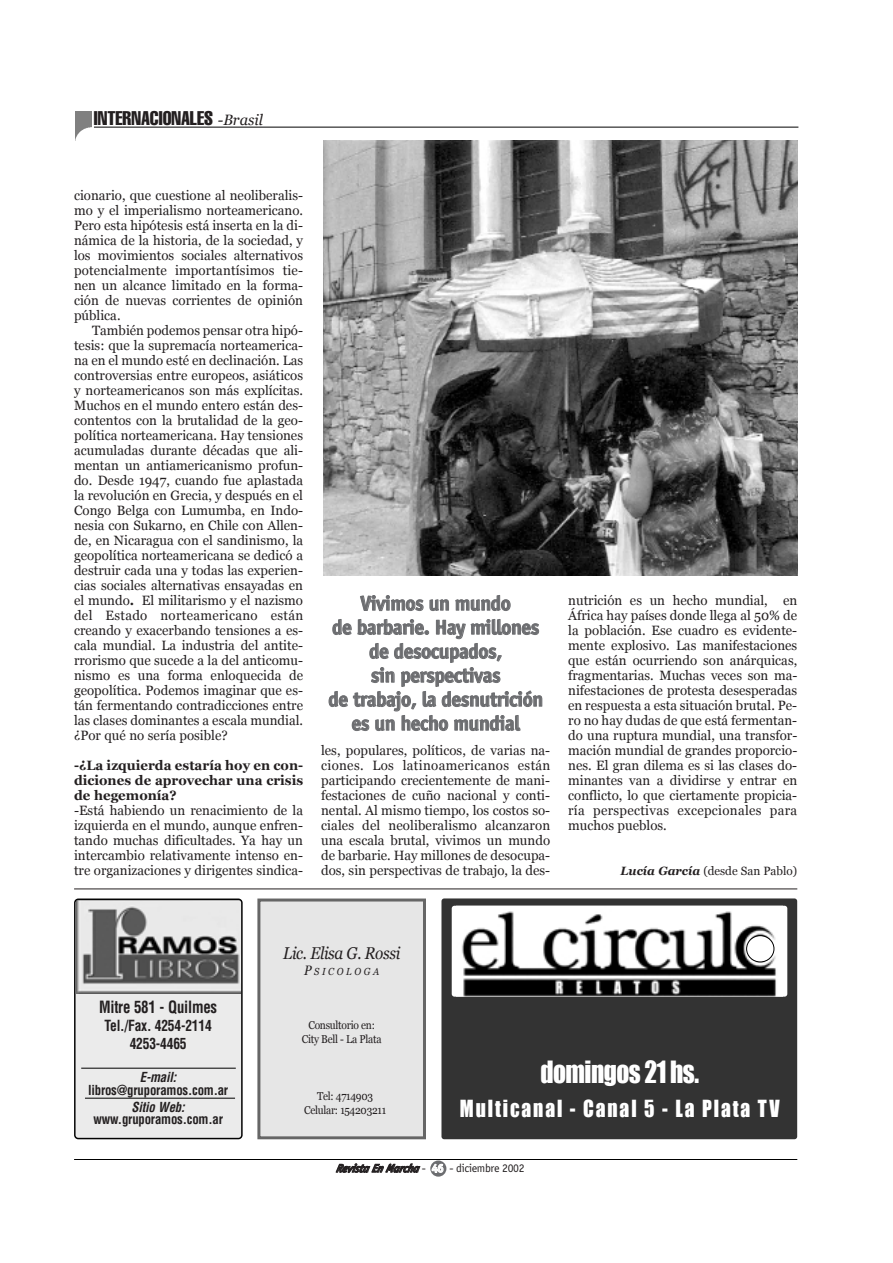
<style>
.page{position:relative;width:893px;height:1263px;background:#fff}
.page>*{position:absolute;margin:0;border:0;box-sizing:border-box;transform-origin:0 0}
.t1{font:28.2px "Impact";letter-spacing:-.02em;color:#fff;scale:.9 1}
.t2{font:21.6px "Impact";letter-spacing:.095em;color:#fff;scale:.9 1}
.t3{font:700 21px/24px "Officina Sans";letter-spacing:-.015em;color:#6c6d70;text-align:center}
.t4{font:extra-condensed 19.5px "Helvetica";color:#231f20}
.t5{font:italic 17.1px "Georgia";letter-spacing:-.025em;color:#231f20;scale:.9 1}
.t6{font:700 condensed 16.5px "Helvetica";letter-spacing:-.015em;color:#231f20;scale:.9 1}
.t7{font:700 condensed 15px/17.5px "Helvetica";letter-spacing:-.015em;color:#231f20;text-align:center;scale:.9 1}
.t8{font:13.5px/15px "Georgia";color:#231f20;text-align:justify}
.t9{font:700 condensed 13.5px "Helvetica";letter-spacing:-.015em;color:#231f20;scale:.95 1}
.t10{font:italic 700 condensed 13.5px "Helvetica";letter-spacing:-.015em;color:#231f20;scale:.95 1}
.t11{font:italic 700 12px "Officina Sans";letter-spacing:-.025em;color:#231f20}
.t12{font:12px "Georgia";color:#231f20}
.t13{font:11.4px/13.6px "Georgia";letter-spacing:-.025em;color:#231f20;text-align:center;scale:.9 1}
.t14{font:italic 10.2px "Georgia";letter-spacing:.29em;color:#231f20;scale:.9 1}
.s1{font-family:"Georgia";font-style:italic;font-stretch:normal;font-size:15px}
.s2{font-weight:700}
.s3{font-style:italic}
.s4{font-weight:700;font-style:italic}
.s5{font-size:13.65px}
.s6{font-weight:400;font-style:normal}
.s7{font-style:normal;color:#fff}
</style>
<div class="page">
<hr style="left:94px;top:127px;width:704px;height:1px;background:#000">
<img style="left:75px;top:111px;width:16px;height:30px">
<div style="left:441px;top:898px;width:356px;height:241px;background:#333;border-radius:3px"></div>
<div style="left:451px;top:906px;width:336px;height:91px;background:#fff;border-radius:3px"></div>
<img style="left:457px;top:911px;width:325px;height:86px">
<img style="left:746px;top:936px;width:27px;height:26px;border-radius:50%">
<div style="left:746px;top:935px;width:28px;height:27px;border:1px solid #000;border-radius:50%"></div>
<div style="left:260px;top:902px;width:163px;height:234px;background:#e6e6e6"></div>
<div style="left:257px;top:899px;width:169px;height:240px;border:3px solid #666"></div>
<div style="left:76px;top:900px;width:165px;height:238px;background:#ebebeb;border-radius:3px"></div>
<img style="left:77px;top:902px;width:163px;height:92px">
<div style="left:74px;top:899px;width:169px;height:240px;border:2px solid #030303;border-radius:3px"></div>
<hr style="left:85px;top:1098px;width:150px;height:1px;background:#000">
<hr style="left:81px;top:1068px;width:155px;height:1px;background:#000">
<hr style="left:74px;top:889px;width:723px;height:1px;background:#231f20">
<img style="left:323px;top:140px;width:474px;height:435px">
<div style="left:430px;top:1161px;width:16px;height:16px;background:#6c6d70;border-radius:50%"></div>
<hr style="left:74px;top:1159px;width:723px;height:1px;background:#000">
<h3 class="t4" style="left:94px;top:111px;width:171px">INTERNACIONALES <span class="s1">-Brasil</span></h3>
<p class="t8" style="left:74px;top:188px;width:230px">cionario, que cuestione al neoliberalis&shy;mo y el imperialismo norteamericano.<br>Pero esta hipótesis está inserta en la di&shy;námica de la historia, de la sociedad, y los movimientos sociales alternativos potencialmente importantísimos tie&shy;nen un alcance limitado en la forma&shy;ción de nuevas corrientes de opinión pública.</p>
<p class="t8" style="left:74px;top:323px;width:231px;text-indent:18px">También podemos pensar otra hipó&shy;tesis: que la supremacía norteamerica&shy;na en el mundo esté en declinación. Las controversias entre europeos, asiáticos y norteamericanos son más explícitas.<br>Muchos en el mundo entero están des&shy;contentos con la brutalidad de la geo&shy;política norteamericana. Hay tensiones acumuladas durante décadas que ali&shy;mentan un antiamericanismo profun&shy;do. Desde 1947, cuando fue aplastada la revolución en Grecia, y después en el Congo Belga con Lumumba, en Indo&shy;nesia con Sukarno, en Chile con Allen&shy;de, en Nicaragua con el sandinismo, la geopolítica norteamericana se dedicó a destruir cada una y todas las experien&shy;cias sociales alternativas ensayadas en el mundo<span class="s2">.</span> El militarismo y el nazismo del Estado norteamericano están creando y exacerbando tensiones a es&shy;cala mundial. La industria del antite&shy;rrorismo que sucede a la del anticomu&shy;nismo es una forma enloquecida de geopolítica. Podemos imaginar que es&shy;tán fermentando contradicciones entre las clases dominantes a escala mundial. ¿Por qué no sería posible?</p>
<p class="t8" style="left:74px;top:758px;width:231px;text-align:left"><span class="s2">-¿La izquierda estaría hoy en con&shy;diciones de aprovechar una crisis de hegemonía?<br></span><span class="s3">-</span>Está habiendo un renacimiento de la izquierda en el mundo, aunque enfren&shy;tando muchas dificultades. Ya hay un intercambio relativamente intenso en&shy;tre organizaciones y dirigentes sindica-</p>
<h3 class="t3" style="left:328px;top:593px;width:216px">Vivimos un mundo<br>de barbarie. Hay millones de desocupados,<br>sin perspectivas<br>de trabajo, la desnutrición es un hecho mundial</h3>
<p class="t8" style="left:321px;top:743px;width:231px">les, populares, políticos, de varias na&shy;ciones. Los latinoamericanos están participando crecientemente de mani&shy;festaciones de cuño nacional y conti&shy;nental. Al mismo tiempo, los costos so&shy;ciales del neoliberalismo alcanzaron una escala brutal, vivimos un mundo de barbarie. Hay millones de desocupa&shy;dos, sin perspectivas de trabajo, la des-</p>
<p class="t8" style="left:568px;top:593px;width:230px">nutrición es un hecho mundial, en África hay países donde llega al 50% de la población. Ese cuadro es evidente&shy;mente explosivo. Las manifestaciones que están ocurriendo son anárquicas, fragmentarias. Muchas veces son ma&shy;nifestaciones de protesta desesperadas en respuesta a esta situación brutal. Pe&shy;ro no hay dudas de que está fermentan&shy;do una ruptura mundial, una transfor&shy;mación mundial de grandes proporcio&shy;nes. El gran dilema es si las clases do&shy;minantes van a dividirse y entrar en conflicto, lo que ciertamente propicia&shy;ría perspectivas excepcionales para muchos pueblos.</p>
<p class="t12" style="left:620px;top:864px;width:178px"><span class="s4">Lucía García</span> (desde San Pablo)</p>
<p class="t5" style="left:283px;top:943px;width:131px">Lic. Elisa G. Rossi</p>
<p class="t14" style="left:304px;top:965px;width:85px"><span class="s5">P</span> SICOLOGA</p>
<p class="t6" style="left:99px;top:1001px;width:133px">Mitre 581 - Quilmes</p>
<p class="t7" style="left:105px;top:1018px;width:121px">Tel./Fax. 4254-2114<br>4253-4465</p>
<p class="t10" style="left:140px;top:1072px;width:40px">E-mail:</p>
<p class="t9" style="left:88px;top:1085px;width:149px">libros@gruporamos.com.ar</p>
<p class="t10" style="left:132px;top:1102px;width:57px">Sitio Web:</p>
<p class="t9" style="left:93px;top:1114px;width:138px">www.gruporamos.com.ar</p>
<p class="t13" style="left:302px;top:1019px;width:90px">Consultorio en:<br>City Bell - La Plata</p>
<p class="t13" style="left:304px;top:1090px;width:93px">Tel: 4714903<br>Celular: 154203211</p>
<h1 class="t1" style="left:540px;top:1055px;width:178px">domingos 21 hs.</h1>
<h2 class="t2" style="left:460px;top:1095px;width:357px">Multicanal - Canal 5 - La Plata TV</h2>
<p class="t11" style="left:336px;top:1164px;width:190px">Revista En Marcha<span class="s6">-</span> <span class="s7">46</span> <span class="s6">- diciembre 2002</span></p>
</div>
